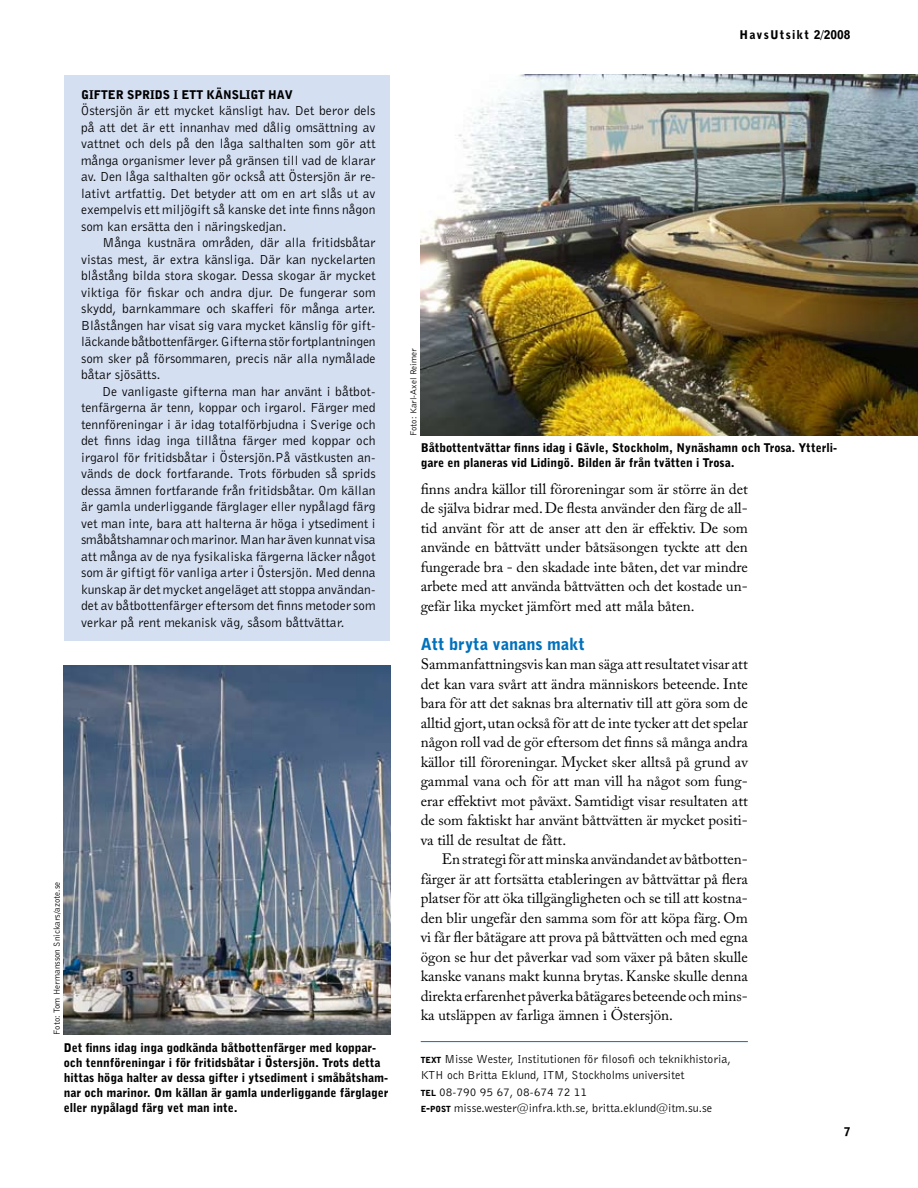
<style>
.page{position:relative;width:918px;height:1188px;background:#fff}
.page>*{position:absolute;margin:0;border:0;box-sizing:border-box;transform-origin:0 0}
.t1{font:900 16.5px "Bell Gothic BT";color:#0071bc}
.t2{font:15px/19.5px "Adobe Caslon Pro";color:#000;text-align:justify}
.t3{font:13.5px/16.5px "Bell Gothic BT";color:#000;text-align:justify}
.t4{font:900 12px/15px "Bell Gothic BT";color:#000}
.t5{font:12px/16.5px "Bell Gothic BT";color:#000}
.t6{font:900 12px "Bell Gothic BT";letter-spacing:.1em;color:#000}
.t7{font:9px "Bell Gothic BT";color:#000}
.s1{font-weight:900;font-size:8.4px}
.s2{font-weight:900}
</style>
<div class="page">
<div style="left:64px;top:75px;width:326px;height:566px;background:#d4dff2"></div>
<hr style="left:421px;top:1041px;width:327px;height:1px;background:#0071bc">
<img style="left:421px;top:74px;width:497px;height:362px">
<img style="left:64px;top:666px;width:327px;height:369px">
<p class="t4" style="left:81px;top:87px;width:213px">Gifter sprids i ett känsligt hav</p>
<p class="t3" style="left:81px;top:102px;width:296px">Östersjön är ett mycket känsligt hav. Det beror dels på att det är ett innanhav med dålig omsättning av vattnet och dels på den låga salthalten som gör att många organismer lever på gränsen till vad de klarar av. Den låga salthalten gör också att Östersjön är re&shy;lativt artfattig. Det betyder att om en art slås ut av exempelvis ett miljögift så kanske det inte finns någon som kan ersätta den i näringskedjan.</p>
<p class="t3" style="left:81px;top:234px;width:296px;text-indent:21px">M ånga kustnära områden, där alla fritidsbåtar vistas mest, är extra känsliga. Där kan nyckelarten blåstång bilda stora skogar. Dessa skogar är mycket viktiga för fiskar och andra djur. De fungerar som skydd, barnkammare och skafferi för många arter.<br>Blåstången har visat sig vara mycket känslig för gift&shy;läckande båtbottenfärger. G ifterna stör fortplantningen som sker på försommaren, precis när alla nymålade båtar sjösätts.</p>
<p class="t3" style="left:81px;top:383px;width:296px;text-indent:21px">De vanligaste gifterna man har använt i båtbot&shy;tenfärgerna är tenn, koppar och irgarol. Färger med tennföreningar i är idag totalförbjudna i Sverige och det finns idag inga tillåtna färger med koppar och irgarol för fritidsbåtar i Östersjön.På västkusten an&shy;vänds de dock fortfarande. Trots förbuden så sprids dessa ämnen fortfarande från fritidsbåtar. Om källan är gamla underliggande färglager eller nypålagd färg vet man inte, bara att halterna är höga i ytsediment i småbåtshamnar och marinor. M an har även kunnat visa att många av de nya fysikaliska färgerna läcker något som är giftigt för vanliga arter i Östersjön. M ed denna kunskap är det mycket angeläget att stoppa användan&shy;det av båtbottenfärger eftersom det finns metoder som verkar på rent mekanisk väg, såsom båttvättar.</p>
<p class="t7" style="left:51px;top:1035px;width:155px;rotate:-90deg">Foto: Tom Hermansson S nickars/azote.se</p>
<p class="t4" style="left:64px;top:1040px;width:326px">Det finns idag inga godkända båtbottenfärger med koppar&shy;och tennföreningar i för fritidsbåtar i Östersjön. Trots detta hittas höga halter av dessa gifter i ytsediment i småbåtsham&shy;nar och marinor. O m källan är gamla underliggande färglager eller nypålagd färg vet man inte.</p>
<p class="t7" style="left:408px;top:436px;width:89px;rotate:-90deg">Foto: Karl-Axel Reimer</p>
<p class="t6" style="left:739px;top:28px;width:112px">HavsUtsikt 2/2008</p>
<p class="t4" style="left:421px;top:440px;width:418px">Båtbottentvättar finns idag i Gävle, Stockholm, Nynäshamn och Trosa. Ytterli&shy;gare en planeras vid Lidingö. Bilden är från tvätten i Trosa.</p>
<p class="t2" style="left:421px;top:479px;width:329px">finns andra källor till föroreningar som är större än det de själva bidrar med. De flesta använder den färg de all&shy;tid använt för att de anser att den är effektiv. De som använde en båttvätt under båtsäsongen tyckte att den fungerade bra - den skadade inte båten, det var mindre arbete med att använda båttvätten och det kostade un&shy;gefär lika mycket jämfört med att måla båten.</p>
<p class="t1" style="left:421px;top:634px;width:166px">Att bryta vanans makt</p>
<p class="t2" style="left:421px;top:655px;width:329px">Sammanfattningsvis kan man säga att resultatet visar att det kan vara svårt att ändra människors beteende. Inte bara för att det saknas bra alternativ till att göra som de alltid gjort, utan också för att de inte tycker att det spelar någon roll vad de gör eftersom det finns så många andra källor till föroreningar. Mycket sker alltså på grund av gammal vana och för att man vill ha något som fung&shy;erar effektivt mot påväxt. Samtidigt visar resultaten att de som faktiskt har använt båttvätten är mycket positi&shy;va till de resultat de fått.</p>
<p class="t2" style="left:421px;top:850px;width:329px;text-indent:21px">En strategi för att minska användandet av båtbotten&shy;färger är att fortsätta etableringen av båttvättar på flera platser för att öka tillgängligheten och se till att kostna&shy;den blir ungefär den samma som för att köpa färg. Om vi får fler båtägare att prova på båttvätten och med egna ögon se hur det påverkar vad som växer på båten skulle kanske vanans makt kunna brytas. Kanske skulle denna direkta erfarenhet påverka båtägares beteende och mins&shy;ka utsläppen av farliga ämnen i Östersjön.</p>
<p class="t5" style="left:421px;top:1050px;width:312px"><span class="s1">TEXT</span> M isse Wester, I nstitutionen för filosofi och teknikhistoria,<br>KT H och Britta E klund, ITM</p>
<p class="t5" style="left:421px;top:1067px;width:293px;text-indent:144px">, Stockholms universitet<br><span class="s1">TEL</span> 08-790 95 67, 08-674 72 11<br><span class="s1">E</span><span class="s2">-</span><span class="s1">POST</span> misse.wester@infra.kth.se, britta.eklund@itm.su.se</p>
<p class="t4" style="left:844px;top:1124px;width:8px">7</p>
</div>
